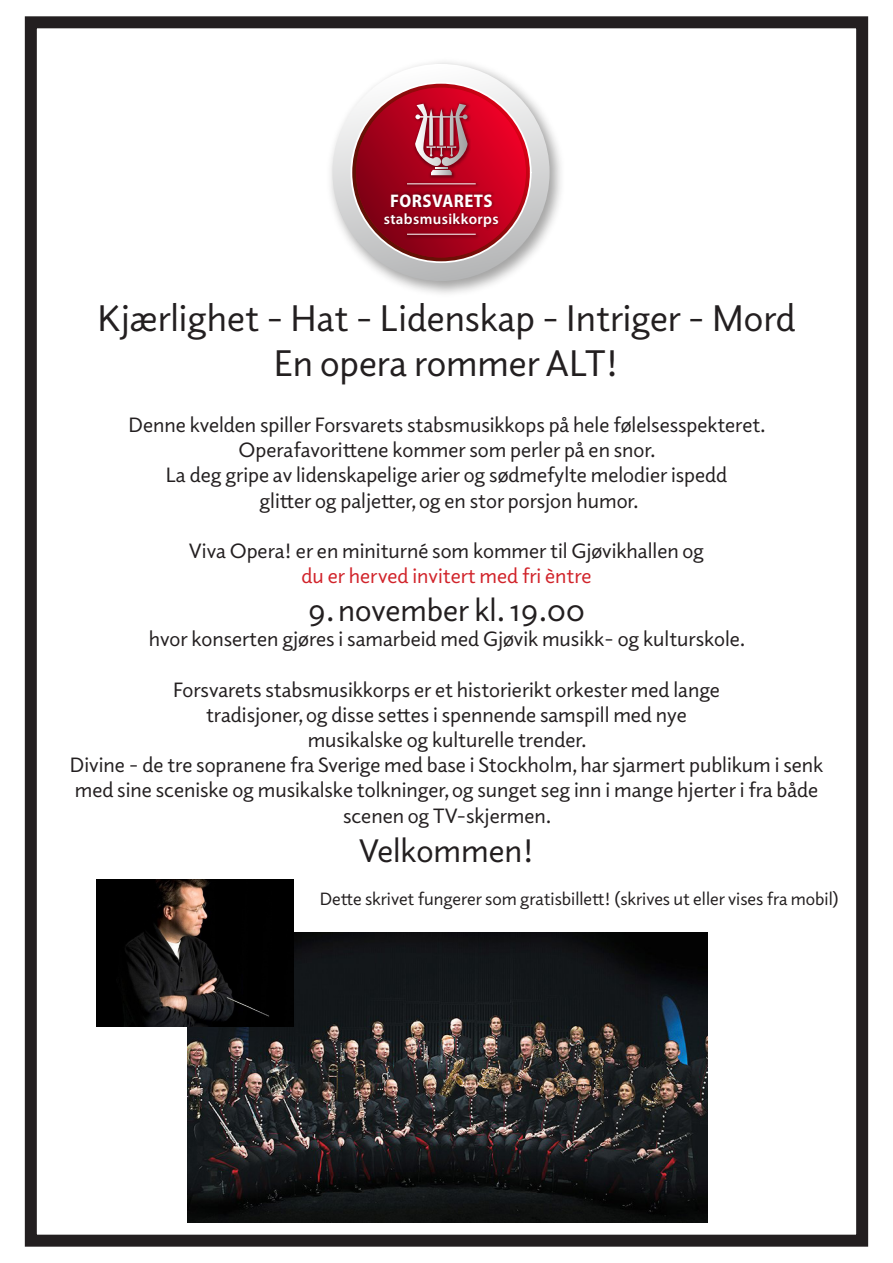
<style>
.page{position:relative;width:893px;height:1263px;background:#fff}
.page>*{position:absolute;margin:0;border:0;box-sizing:border-box;transform-origin:0 0}
.t1{font:37.5px "Elido";color:#231f20}
.t2{font:33px "Elido";color:#231f20}
.t3{font:31.5px "Elido";color:#231f20}
.t4{font:21px/25.2px "Elido";color:#231f20;text-align:center}
.t5{font:21px "Elido";color:#d1232a}
.t6{font:700 semi-condensed 18.3px "Myriad Pro";letter-spacing:.025em;color:#fff}
.t7{font:18px "Elido";color:#231f20}
.t8{font:600 15px "Myriad Pro";letter-spacing:.025em;color:#fff}
</style>
<div class="page">
<div style="left:25px;top:16px;width:843px;height:1231px;border:12px solid #231f20"></div>
<svg style="left:332px;top:64px;width:218px;height:217px"></svg>
<svg style="left:351px;top:83px;width:180px;height:179px"></svg>
<svg style="left:356px;top:88px;width:170px;height:169px"></svg>
<img style="left:412px;top:100px;width:62px;height:80px">
<svg style="left:415px;top:104px;width:53px;height:71px"></svg>
<img style="left:404px;top:180px;width:78px;height:9px">
<hr style="left:407px;top:183px;width:69px;height:1px;background:#fff">
<img style="left:381px;top:219px;width:123px;height:14px">
<img style="left:336px;top:189px;width:213px;height:30px">
<img style="left:404px;top:232px;width:78px;height:8px">
<hr style="left:407px;top:234px;width:69px;height:1px;background:#fff">
<img style="left:187px;top:932px;width:521px;height:290px">
<img style="left:97px;top:879px;width:196px;height:147px">
<p class="t6" style="left:390px;top:189px;width:104px">FORSVARETS</p>
<p class="t8" style="left:384px;top:210px;width:116px">stabsmusikkorps</p>
<p class="t1" style="left:97px;top:293px;width:700px">Kjærlighet - Hat - Lidenskap - Intriger - Mord</p>
<p class="t1" style="left:274px;top:338px;width:347px">En opera rommer ALT!</p>
<p class="t4" style="left:128px;top:411px;width:639px">Denne kvelden spiller Forsvarets stabsmusikkops på hele følelsesspekteret.</p>
<p class="t4" style="left:239px;top:437px;width:419px">Operafavorittene kommer som perler på en snor.</p>
<p class="t4" style="left:166px;top:462px;width:563px">La deg gripe av lidenskapelige arier og sødmefylte melodier ispedd</p>
<p class="t4" style="left:259px;top:487px;width:381px">glitter og paljetter, og en stor porsjon humor.</p>
<p class="t4" style="left:189px;top:537px;width:517px">Viva Opera! er en miniturné som kommer til Gjøvikhallen og</p>
<p class="t5" style="left:301px;top:562px;width:292px">du er herved invitert med fri èntre</p>
<p class="t3" style="left:308px;top:589px;width:278px">9. november kl. 19.00</p>
<p class="t4" style="left:149px;top:626px;width:598px">hvor konserten gjøres i samarbeid med Gjøvik musikk- og kulturskole.</p>
<p class="t4" style="left:173px;top:676px;width:548px">Forsvarets stabsmusikkorps er et historierikt orkester med lange</p>
<p class="t4" style="left:206px;top:701px;width:482px">tradisjoner, og disse settes i spennende samspill med nye</p>
<p class="t4" style="left:308px;top:726px;width:280px">musikalske og kulturelle trender.</p>
<p class="t4" style="left:70px;top:752px;width:755px">Divine - de tre sopranene fra Sverige med base i Stockholm, har sjarmert publikum i senk med sine sceniske og musikalske tolkninger, og sunget seg inn i mange hjerter i fra både scenen og TV-skjermen.</p>
<p class="t2" style="left:359px;top:829px;width:177px">Velkommen!</p>
<p class="t7" style="left:320px;top:887px;width:521px">Dette skrivet fungerer som gratisbillett! (skrives ut eller vises fra mobil)</p>
</div>
